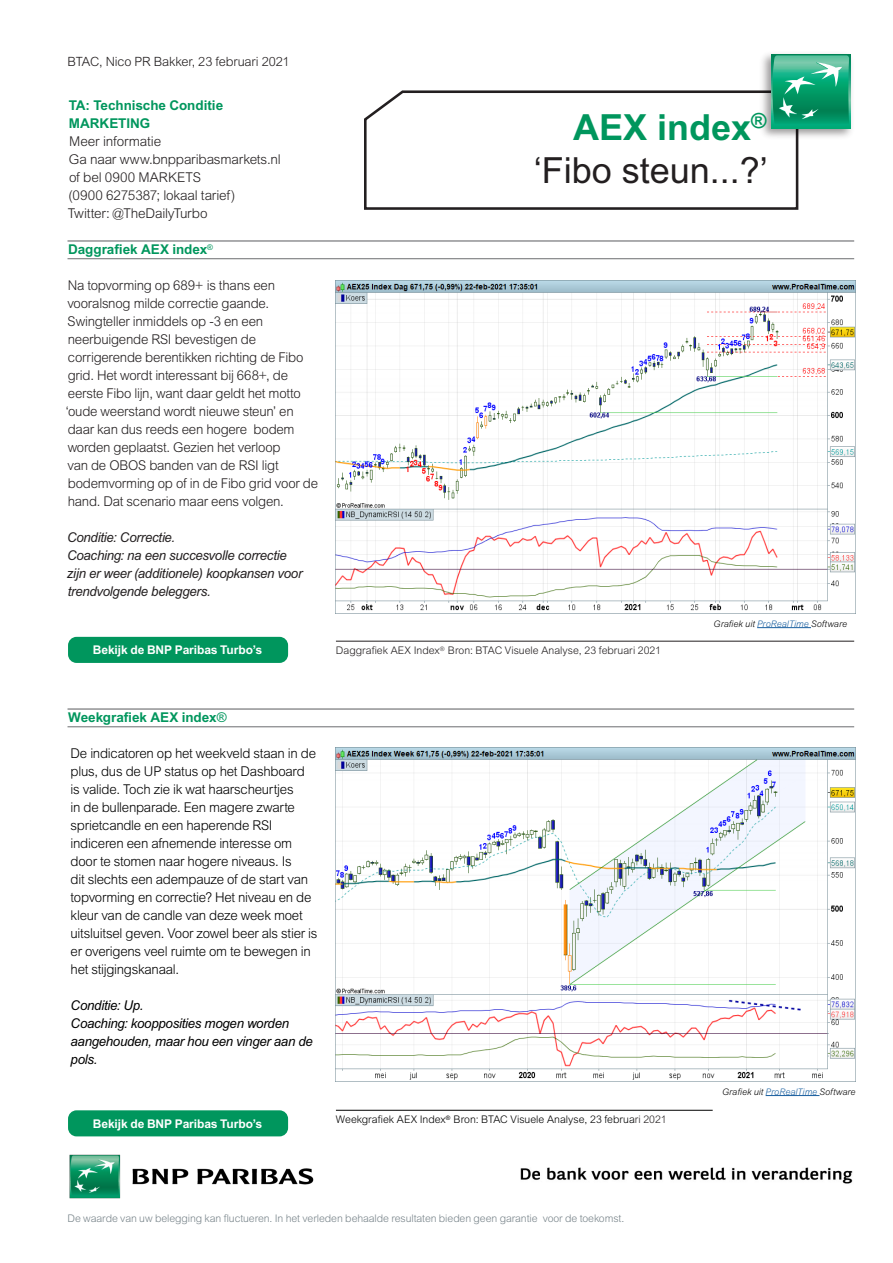
<style>
.page{position:relative;width:893px;height:1263px;background:#fff}
.page>*{position:absolute;margin:0;border:0;box-sizing:border-box;transform-origin:0 0}
.Réf_8_couv{font:36px "Arial MT Std";color:#231f20}
.Réf_8_couv-2{font:700 36px "Arial MT Std";color:#00965d}
.Body{font:300 13.5px/18px "Arial MT Std";letter-spacing:-.02em;color:#000}
.Body-2{font:300 13.5px/18px "Arial MT Std";letter-spacing:-.02em;color:#231f20}
.Body-3{font:italic 13.5px/18px "Arial MT Std";letter-spacing:-.02em;color:#231f20}
.Intro_text_14_16pt{font:300 13.5px/18px "Arial MT Std";letter-spacing:-.015em;color:#231f20}
.Body-4{font:italic 13.5px/18px "Arial MT Std";letter-spacing:-.02em;color:#000}
.Subheading_level_1_9{font:700 13.5px "Arial MT Std";letter-spacing:-.005em;color:#00965d}
.Intro_text_14_16pt-2{font:700 13.5px/18px "Arial MT Std";letter-spacing:-.005em;color:#00965d}
.Subheading_level_1_9-2{font:300 13.5px "Arial MT Std";letter-spacing:-.01em;color:#231f20}
.Business_area_8_5_9p{font:300 12.75px "Arial MT Std";letter-spacing:-.01em;color:#231f20}
.t1{font:700 12px "Arial MT Std";letter-spacing:-.01em;color:#fff}
.t2{font:300 10.5px "Arial MT Std";letter-spacing:-.01em;color:#78848a}
.Bullet_points_level{font:300 10.5px "Arial MT Std";color:#000}
.Bullet_points_level-2{font:300 10.5px "Arial MT Std";color:#231f20}
.Intro_text_14_16pt-3{font:italic 300 9px "Arial MT Std";letter-spacing:.005em;color:#000}
.s1{color:#175d9e}
.s2{font-weight:400}
.s3{color:#231f20}
</style>
<div class="page">
<hr style="left:68px;top:240px;width:786px;height:2px;background:#6c6d70">
<hr style="left:68px;top:258px;width:786px;height:1px;background:#6c6d70">
<hr style="left:68px;top:708px;width:786px;height:2px;background:#6c6d70">
<hr style="left:68px;top:726px;width:786px;height:1px;background:#6c6d70">
<img style="left:336px;top:280px;width:519px;height:331px">
<img style="left:336px;top:748px;width:519px;height:332px">
<hr style="left:336px;top:641px;width:518px;height:1px;background:#231f20">
<hr style="left:336px;top:1110px;width:377px;height:1px;background:#000">
<div style="left:68px;top:637px;width:220px;height:26px;background:#00965d;border-radius:9px"></div>
<div style="left:68px;top:1110px;width:220px;height:26px;background:#00965d;border-radius:9px"></div>
<img style="left:520px;top:1167px;width:333px;height:17px">
<svg style="left:364px;top:90px;width:435px;height:120px"></svg>
<img style="left:756px;top:54px;width:96px;height:88px">
<svg style="left:771px;top:54px;width:80px;height:74px"></svg>
<svg style="left:772px;top:55px;width:77px;height:71px;background:#2cab81"></svg>
<hr style="left:757px;top:627px;width:54px;height:1px;background:#175d9e">
<hr style="left:766px;top:1095px;width:53px;height:1px;background:#175d9e">
<img style="left:69px;top:1154px;width:245px;height:45px">
<p class="Business_area_8_5_9p" style="left:68px;top:54px;width:224px">BTAC, Nico PR Bakker, 23 februari 2021</p>
<p class="Intro_text_14_16pt-2" style="left:69px;top:96px;width:156px">TA: Technische Conditie<br>MARKETING</p>
<p class="Subheading_level_1_9-2" style="left:69px;top:134px;width:94px">Meer informatie</p>
<p class="Intro_text_14_16pt" style="left:68px;top:151px;width:214px">Ga naar www.bnpparibasmarkets.nl of bel 0900 MARKETS<br>(0900 6275387; lokaal tarief)<br>Twitter: @TheDailyTurbo</p>
<p class="Subheading_level_1_9" style="left:68px;top:242px;width:146px">Daggrafiek AEX index<sup>®</sup></p>
<p class="Body-2" style="left:66px;top:277px;width:254px">Na topvorming op 689+ is thans een vooralsnog milde correctie gaande.<br>Swingteller inmiddels op -3 en een neerbuigende RSI bevestigen de corrigerende berentikken richting de Fibo grid. Het wordt interessant bij 668+, de eerste Fibo lijn, want daar geldt het motto ‘oude weerstand wordt nieuwe steun’ en daar kan dus reeds een hogere bodem worden geplaatst. Gezien het verloop<br>van de OBOS banden van de RSI ligt bodemvorming op of in de Fibo grid voor de hand. Dat scenario maar eens volgen.</p>
<p class="Body-3" style="left:67px;top:528px;width:110px">Conditie: Correctie.</p>
<p class="Body-3" style="left:67px;top:546px;width:237px">Coaching: na een succesvolle correctie zijn er weer (additionele) koopkansen voor trendvolgende beleggers.</p>
<p class="t1" style="left:93px;top:643px;width:171px">Bekijk de BNP Paribas Turbo’s</p>
<p class="Réf_8_couv-2" style="left:573px;top:106px;width:195px">AEX index<sup>®</sup></p>
<p class="Réf_8_couv" style="left:534px;top:150px;width:236px">‘Fibo steun...?’</p>
<p class="Bullet_points_level-2" style="left:336px;top:644px;width:327px">Daggrafiek AEX Index<sup>®</sup> Bron: BTAC Visuele Analyse, 23 februari 2021</p>
<p class="Intro_text_14_16pt-3" style="left:714px;top:618px;width:135px">Grafiek uit <span class="s1">ProRealTime</span> Software</p>
<p class="Subheading_level_1_9" style="left:68px;top:710px;width:160px">Weekgrafiek AEX index<span class="s2">®</span></p>
<p class="Body" style="left:71px;top:745px;width:248px">De indicatoren op het weekveld staan in de plus, dus de UP status op het Dashboard<br>is valide. Toch zie ik wat haarscheurtjes<br>in de bullenparade. Een magere zwarte sprietcandle en een haperende RSI indiceren een afnemende interesse om door te stomen naar hogere niveaus. Is<br>dit slechts een adempauze of de start van topvorming en correctie? Het niveau en de kleur van de candle van deze week moet uitsluitsel geven. Voor zowel beer als stier is er overigens veel ruimte om te bewegen in het stijgingskanaal.</p>
<p class="Body-4" style="left:71px;top:996px;width:74px">Conditie: Up.</p>
<p class="Body-4" style="left:71px;top:1014px;width:244px">Coaching: koopposities mogen worden aangehouden, maar hou een vinger aan de pols.</p>
<p class="t1" style="left:93px;top:1116px;width:171px">Bekijk de BNP Paribas Turbo’s</p>
<p class="Bullet_points_level" style="left:336px;top:1113px;width:332px">Weekgrafiek AEX Index<sup>®</sup> Bron: BTAC Visuele Analyse, 23 februa<span class="s3">ri 2021</span></p>
<p class="Intro_text_14_16pt-3" style="left:722px;top:1086px;width:135px">Grafiek uit <span class="s1">ProRealTime</span> Software</p>
<p class="t2" style="left:68px;top:1212px;width:558px">De waarde van uw belegging kan fluctueren. In het verleden behaalde resultaten bieden geen garantie voor de toekomst.</p>
</div>
